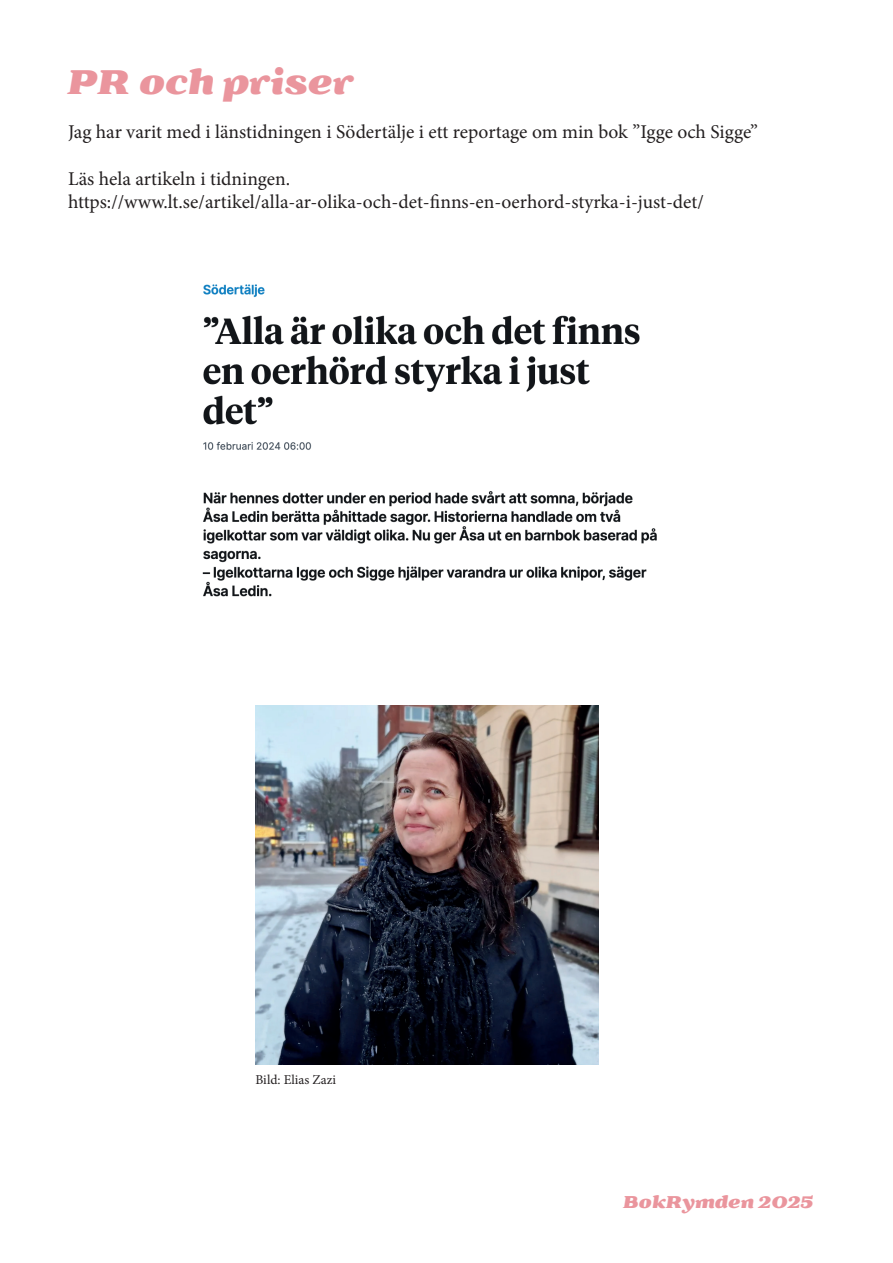
<style>
.page{position:relative;width:893px;height:1263px;background:#fff}
.page>*{position:absolute;margin:0;border:0;box-sizing:border-box;transform-origin:0 0}
.t1{font:italic 900 36px "Battlefin";color:#ea959d}
.t2{font:19.5px/23.4px "Minion Pro";color:#231f20}
.t3{font:italic 900 18px "Battlefin";color:#ea959d}
.t4{font:13.5px "Minion Pro";color:#231f20}
</style>
<div class="page">
<img style="left:202px;top:284px;width:455px;height:313px">
<img style="left:255px;top:706px;width:343px;height:358px">
<h1 class="t1" style="left:68px;top:61px;width:288px">PR och priser</h1>
<p class="t2" style="left:68px;top:120px;width:691px">Jag har varit med i länstidningen i Södertälje i ett reportage om min bok ”Igge och Sigge”</p>
<p class="t2" style="left:68px;top:167px;width:637px">Läs hela artikeln i tidningen. https://www.lt.se/artikel/alla-ar-olika-och-det-finns-en-oerhord-styrka-i-just-det/</p>
<p class="t4" style="left:255px;top:1070px;width:82px">Bild: Elias Zazi</p>
<p class="t3" style="left:623px;top:1191px;width:192px">BokRymden 2025</p>
</div>
